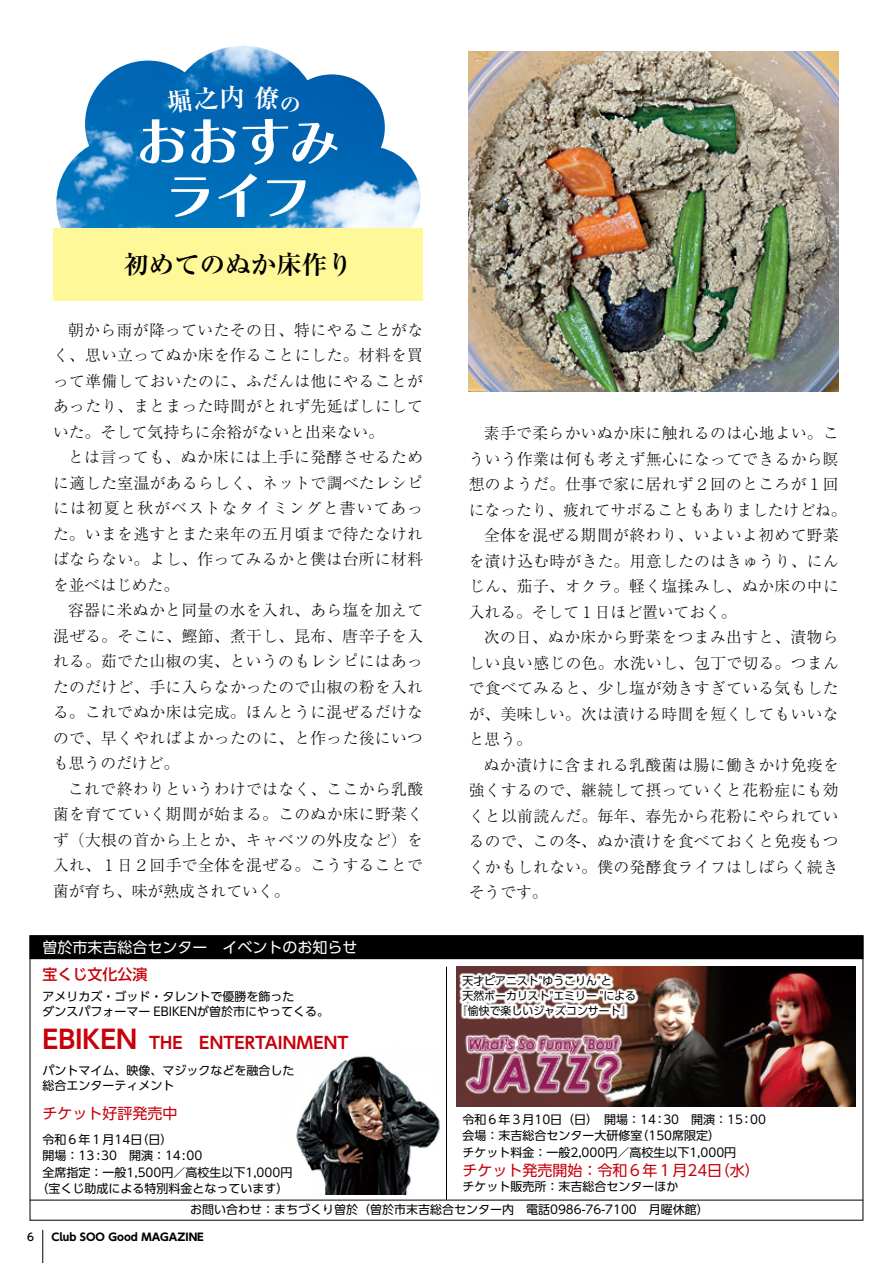
<style>
.page{position:relative;width:893px;height:1263px;background:#fff}
.page>*{position:absolute;margin:0;border:0;box-sizing:border-box;transform-origin:0 0}
.t1{font:54.45px/54px "Chiaro Std B";letter-spacing:-.1em;color:#fff;text-align:center}
.t2{font:700 25.5px "Ryumin Pr 6";color:#000}
.t3{font:700 16.5px "UD Shin Go Pr 6 De";letter-spacing:.005em;color:#c7000b}
.t4{font:300 15.75px/25.5px "Ryumin Pr 6";letter-spacing:.025em;color:#000;text-align:justify}
.t5{font:300 15.75px "Ryumin Pr 6";color:#000}
.t6{font:15px "UD Shin Go Pr 6";color:#c7000b}
.t7{font:15px "UD Shin Go Pr 6";color:#fff}
.t8{font:500 15px "UD Shin Go Pr 6";color:#c7000b}
.t9{font:12px/15px "UD Shin Go Pr 6";color:#000}
.t10{font:11.25px "UD Shin Go Pr 6";color:#000}
.t11{font:700 10.5px "UD Shin Go Pr 6 N";color:#000}
.t12{font:500 10.5px "UD Shin Go Pr 6 N";color:#000}
.s1{font-size:25.5px}
</style>
<div class="page">
<hr style="left:42px;top:1230px;width:1px;height:33px;background:#000">
<img style="left:56px;top:46px;width:365px;height:182px">
<div style="left:30px;top:936px;width:833px;height:23px;background:#000"></div>
<div style="left:30px;top:935px;width:833px;height:24px;border:1px solid #000"></div>
<hr style="left:446px;top:967px;width:1px;height:233px;background:#000">
<img style="left:296px;top:1056px;width:144px;height:139px">
<img style="left:456px;top:966px;width:400px;height:141px">
<svg style="left:459px;top:972px;width:179px;height:47px"></svg>
<hr style="left:30px;top:1200px;width:833px;height:1px;background:#000">
<img style="left:469px;top:51px;width:370px;height:340px">
<div style="left:53px;top:228px;width:370px;height:72px;background:#fff899"></div>
<div style="left:166px;top:85px;width:77px;height:29px;background:#0065b3"></div>
<svg style="left:254px;top:85px;width:46px;height:28px"></svg>
<h1 class="t1" style="left:135px;top:114px;width:208px">おおすみライフ</h1>
<h2 class="t2" style="left:123px;top:244px;width:231px">初めてのぬか床作り</h2>
<p class="t4" style="left:53px;top:316px;width:371px;text-indent:15px">朝から雨が降っていたその日、特にやることがなく、思い立ってぬか床を作ることにした。材料を買って準備しておいたのに、ふだんは他にやることがあったり、まとまった時間がとれず先延ばしにしていた。そして気持ちに余裕がないと出来ない。</p>
<p class="t4" style="left:53px;top:443px;width:371px;text-indent:15px">とは言っても、ぬか床には上手に発酵させるために適した室温があるらしく、ネットで調べたレシピには初夏と秋がベストなタイミングと書いてあった。いまを逃すとまた来年の五月頃まで待たなければならない。よし、作ってみるかと僕は台所に材料を並べはじめた。</p>
<p class="t4" style="left:53px;top:596px;width:372px;text-indent:15px">容器に米ぬかと同量の水を入れ、あら塩を加えて混ぜる。そこに、鰹節、煮干し、昆布、唐辛子を入れる。茹でた山椒の実、というのもレシピにはあったのだけど、手に入らなかったので山椒の粉を入れる。これでぬか床は完成。ほんとうに混ぜるだけなので、早くやればよかったのに、と作った後にいつも思うのだけど。</p>
<p class="t4" style="left:53px;top:775px;width:371px;text-indent:15px">これで終わりというわけではなく、ここから乳酸菌を育てていく期間が始まる。このぬか床に野菜くず（大根の首から上とか、キャベツの外皮など）を入れ、１日２回手で全体を混ぜる。こうすることで菌が育ち、味が熟成されていく。</p>
<p class="t7" style="left:43px;top:935px;width:317px">曽於市末吉総合センター　イベントのお知らせ</p>
<p class="t8" style="left:43px;top:962px;width:106px">宝くじ文化公演</p>
<p class="t9" style="left:43px;top:989px;width:288px">アメリカズ・ゴッド・タレントで優勝を飾った<br>ダンスパフォーマー EBIKENが曽於市にやってくる。</p>
<p class="t3" style="left:43px;top:1029px;width:308px"><span class="s1">EBIKEN</span> THE　ENTERTAINMENT</p>
<p class="t9" style="left:43px;top:1062px;width:254px">パントマイム、映像、マジックなどを融合した総合エンターティメント</p>
<p class="t6" style="left:43px;top:1101px;width:136px">チケット好評発売中</p>
<p class="t9" style="left:43px;top:1131px;width:131px">令和６年１月14日（日）</p>
<p class="t9" style="left:43px;top:1148px;width:161px">開場：13 :30　開演：14:00</p>
<p class="t9" style="left:43px;top:1164px;width:251px">全席指定：一般1,500円／高校生以下1,000円</p>
<p class="t9" style="left:37px;top:1181px;width:254px">（宝くじ助成による特別料金となっています）</p>
<p class="t4" style="left:484px;top:419px;width:357px">素手で柔らかいぬか床に触れるのは心地よい。こ</p>
<p class="t4" style="left:469px;top:445px;width:371px">ういう作業は何も考えず無心になってできるから瞑</p>
<p class="t4" style="left:469px;top:470px;width:371px">想のようだ。仕事で家に居れず２回のところが１回</p>
<p class="t5" style="left:469px;top:497px;width:379px">になったり、疲れてサボることもありましたけどね。</p>
<p class="t4" style="left:484px;top:521px;width:357px">全体を混ぜる期間が終わり、いよいよ初めて野菜</p>
<p class="t4" style="left:469px;top:547px;width:371px">を漬け込む時がきた。用意したのはきゅうり、にん</p>
<p class="t4" style="left:469px;top:572px;width:371px">じん、茄子、オクラ。軽く塩揉みし、ぬか床の中に</p>
<p class="t5" style="left:469px;top:599px;width:269px">入れる。そして１日ほど置いておく。</p>
<p class="t4" style="left:484px;top:623px;width:356px">次の日、ぬか床から野菜をつまみ出すと、漬物ら</p>
<p class="t4" style="left:469px;top:649px;width:372px">しい良い感じの色。水洗いし、包丁で切る。つまん</p>
<p class="t4" style="left:469px;top:674px;width:371px">で食べてみると、少し塩が効きすぎている気もした</p>
<p class="t4" style="left:469px;top:700px;width:371px">が、美味しい。次は漬ける時間を短くしてもいいな</p>
<p class="t4" style="left:469px;top:725px;width:64px">と思う。</p>
<p class="t4" style="left:484px;top:751px;width:356px">ぬか漬けに含まれる乳酸菌は腸に働きかけ免疫を</p>
<p class="t4" style="left:469px;top:776px;width:371px">強くするので、継続して摂っていくと花粉症にも効</p>
<p class="t4" style="left:469px;top:802px;width:371px">くと以前読んだ。毎年、春先から花粉にやられてい</p>
<p class="t4" style="left:469px;top:827px;width:371px">るので、この冬、ぬか漬けを食べておくと免疫もつ</p>
<p class="t4" style="left:469px;top:853px;width:371px">くかもしれない。僕の発酵食ライフはしばらく続き</p>
<p class="t4" style="left:469px;top:878px;width:80px">そうです。</p>
<p class="t10" style="left:462px;top:972px;width:151px">天才ピアニスト"ゆうこりん"と</p>
<p class="t10" style="left:462px;top:987px;width:175px">天然ボーカリスト"エミリー "による</p>
<p class="t10" style="left:457px;top:1002px;width:176px">『愉快で楽しいジャズコンサート』</p>
<p class="t9" style="left:462px;top:1110px;width:305px;line-height:16.5px">令和６年３月10日（日）　開場：14：30　開演：15：00会場：末吉総合センター大研修室（150席限定）<br>チケット料金：一般2,000円／高校生以下1,000円</p>
<p class="t6" style="left:462px;top:1158px;width:299px">チケット発売開始：令和６年１月24日（水）</p>
<p class="t9" style="left:462px;top:1179px;width:217px">チケット販売所：末吉総合センターほか</p>
<p class="t9" style="left:190px;top:1201px;width:520px">お問い合わせ：まちづくり曽於（曽於市末吉総合センター内　電話0986-76-7100　月曜休館）</p>
<p class="t12" style="left:27px;top:1228px;width:8px">6</p>
<p class="t11" style="left:51px;top:1228px;width:154px">Club SOO Good MAGAZINE</p>
</div>
